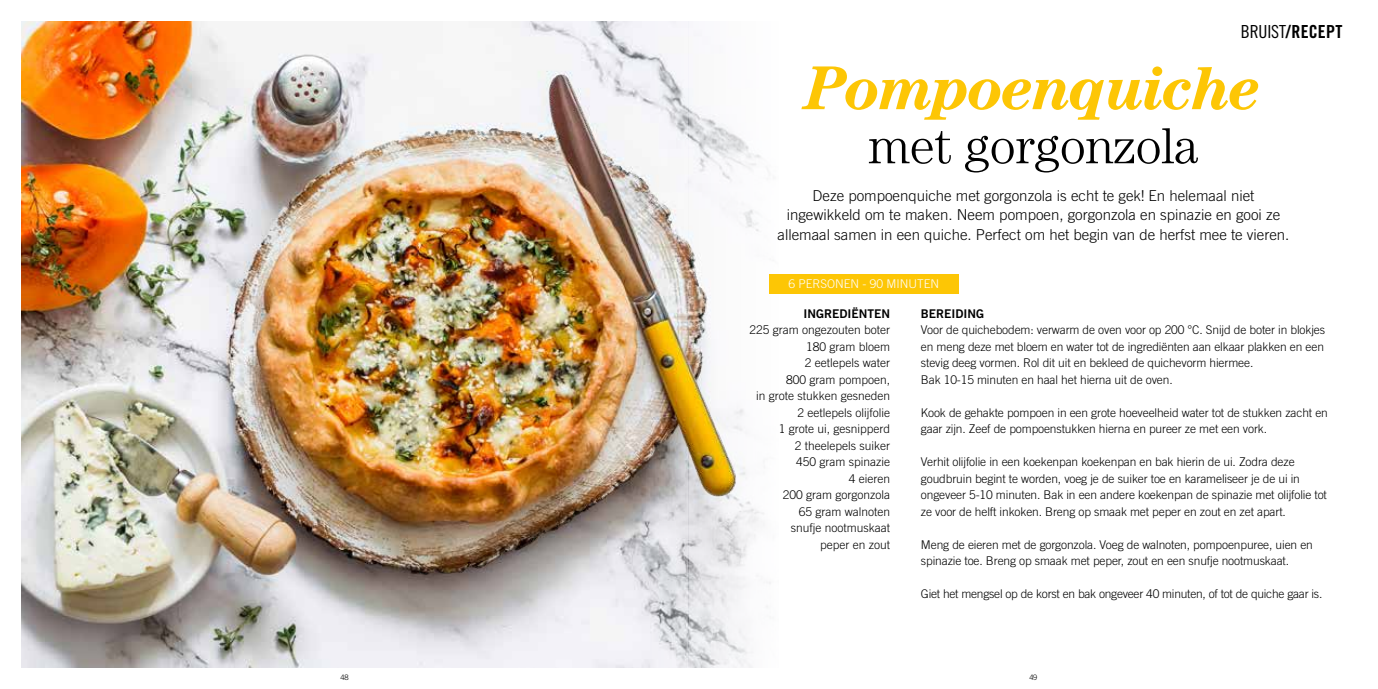
<style>
.page{position:relative;width:1378px;height:689px;background:#fff}
.page>*{position:absolute;margin:0;border:0;box-sizing:border-box;transform-origin:0 0}
.t1{font:italic 700 62.1px "Century Std";letter-spacing:-.03em;color:#fdc605}
.t2{font:300 50.85px "Century Std";letter-spacing:-.01em;color:#000}
.t3{font:18px "Trade Gothic LT Std Bd Cn 20";letter-spacing:.01em;color:#000}
.t4{font:300 15px/19.5px "Trade Gothic LT Std";color:#000;text-align:center}
.t5{font:300 12px/16.5px "Trade Gothic LT Std";letter-spacing:-.01em;color:#000}
.t6{font:12px "Trade Gothic LT Std Bd 2";color:#000}
.t7{font:300 12px "Trade Gothic LT Std";color:#fff}
.t8{font:300 7.5px "Trade Gothic LT Std";color:#000}
.s1{font-family:"Trade Gothic LT Std Cn 18"}
</style>
<div class="page">
<img style="left:21px;top:21px;width:398px;height:647px">
<img style="left:419px;top:21px;width:360px;height:647px">
<div style="left:769px;top:274px;width:189px;height:19px;background:#fdc605"></div>
<h3 class="t3" style="left:1241px;top:21px;width:103px"><span class="s1">BRUIST</span>/RECEPT</h3>
<h1 class="t1" style="left:805px;top:52px;width:458px">Pompoenquiche</h1>
<h2 class="t2" style="left:868px;top:117px;width:331px">met gorgonzola</h2>
<p class="t4" style="left:777px;top:185px;width:513px">Deze pompoenquiche met gorgonzola is echt te gek! En helemaal niet ingewikkeld om te maken. Neem pompoen, gorgonzola en spinazie en gooi ze allemaal samen in een quiche. Perfect om het begin van de herfst mee te vieren.</p>
<p class="t7" style="left:788px;top:277px;width:152px">6 PERSONEN - 90 MINUTEN</p>
<p class="t6" style="left:803px;top:306px;width:88px">INGREDIËNTEN</p>
<p class="t5" style="left:749px;top:321px;width:142px;text-align:right">225 gram ongezouten boter<br>180 gram bloem<br>2 eetlepels water<br>800 gram pompoen,<br>in grote stukken gesneden<br>2 eetlepels olijfolie<br>1 grote ui, gesnipperd<br>2 theelepels suiker<br>450 gram spinazie<br>4 eieren<br>200 gram gorgonzola<br>65 gram walnoten<br>snufje nootmuskaat<br>peper en zout</p>
<p class="t6" style="left:921px;top:306px;width:65px">BEREIDING</p>
<p class="t5" style="left:921px;top:321px;width:406px">Voor de quichebodem: verwarm de oven voor op 200 °C. Snijd de boter in blokjes en meng deze met bloem en water tot de ingrediënten aan elkaar plakken en een stevig deeg vormen. Rol dit uit en bekleed de quichevorm hiermee.<br>Bak 10-15 minuten en haal het hierna uit de oven.</p>
<p class="t5" style="left:921px;top:404px;width:408px">Kook de gehakte pompoen in een grote hoeveelheid water tot de stukken zacht en gaar zijn. Zeef de pompoenstukken hierna en pureer ze met een vork.</p>
<p class="t5" style="left:921px;top:453px;width:407px">Verhit olijfolie in een koekenpan koekenpan en bak hierin de ui. Zodra deze goudbruin begint te worden, voeg je de suiker toe en karameliseer je de ui in ongeveer 5-10 minuten. Bak in een andere koekenpan de spinazie met olijfolie tot ze voor de helft inkoken. Breng op smaak met peper en zout en zet apart.</p>
<p class="t5" style="left:921px;top:536px;width:393px">Meng de eieren met de gorgonzola. Voeg de walnoten, pompoenpuree, uien en spinazie toe. Breng op smaak met peper, zout en een snufje nootmuskaat.</p>
<p class="t5" style="left:921px;top:585px;width:403px">Giet het mengsel op de korst en bak ongeveer 40 minuten, of tot de quiche gaar is.</p>
<p class="t8" style="left:340px;top:672px;width:10px">48</p>
<p class="t8" style="left:1029px;top:672px;width:9px">49</p>
</div>
